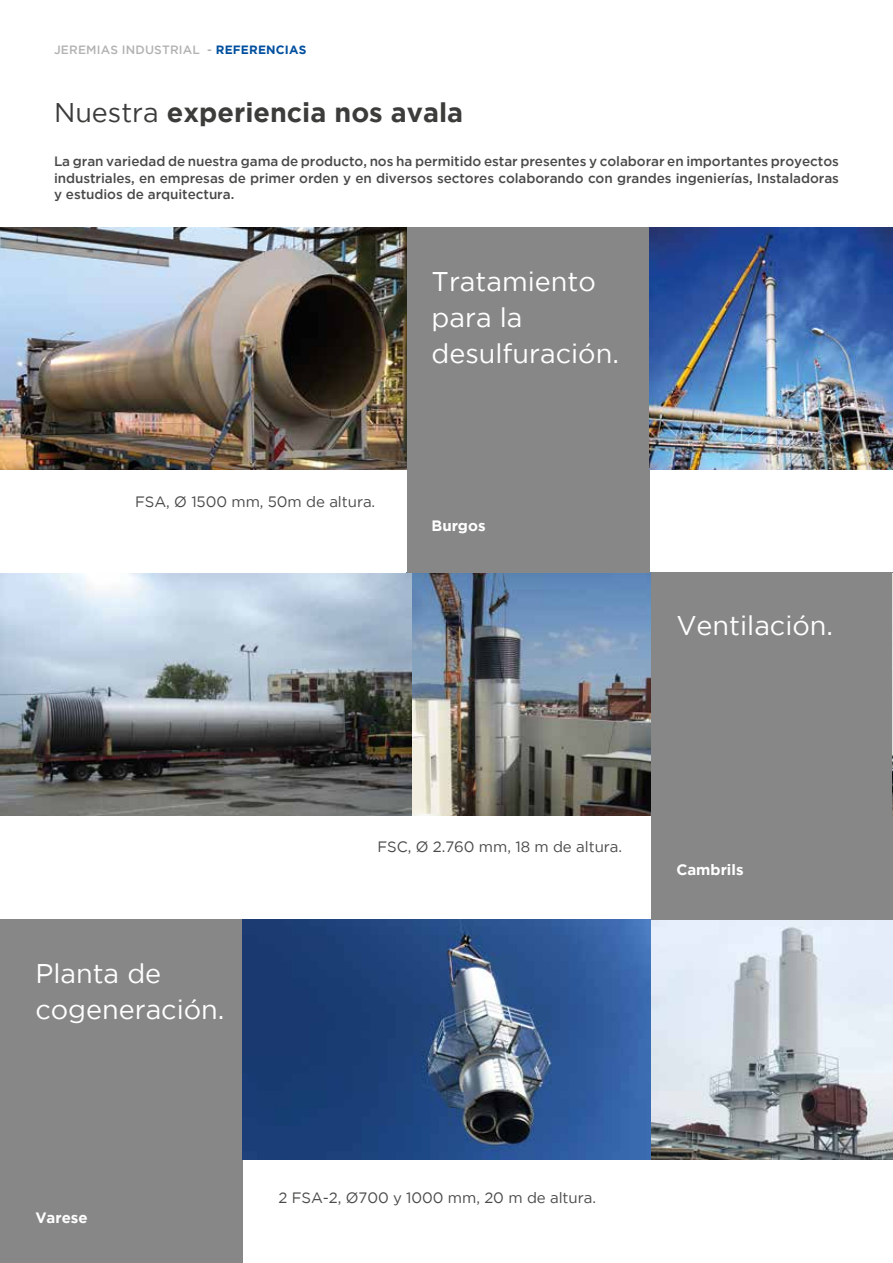
<style>
.page{position:relative;width:893px;height:1263px;background:#fff}
.page>*{position:absolute;margin:0;border:0;box-sizing:border-box;transform-origin:0 0}
.t1{font:27px/36px "Gotham";color:#fff}
.t2{font:700 27px "Gotham";color:#3c3c3b}
.t3{font:15px "Gotham";letter-spacing:-.005em;color:#4a4a49}
.t4{font:700 15px "Gotham";color:#fff}
.t5{font:500 13.5px/16.5px "Gotham";letter-spacing:-.005em;color:#4a4a49;text-align:justify}
.t6{font:500 12px "Gotham";letter-spacing:.015em;color:#b3b2b2}
.s1{font-weight:700;color:#004f9f}
.s2{font-weight:400}
</style>
<div class="page">
<img style="left:412px;top:572px;width:240px;height:243px">
<img style="left:0;top:573px;width:412px;height:242px">
<img style="left:0;top:227px;width:407px;height:242px">
<div style="left:407px;top:227px;width:242px;height:346px;background:#878787"></div>
<div style="left:0;top:919px;width:242px;height:344px;background:#878787"></div>
<img style="left:242px;top:919px;width:410px;height:241px">
<img style="left:652px;top:919px;width:241px;height:241px">
<img style="left:649px;top:227px;width:244px;height:242px">
<div style="left:652px;top:572px;width:241px;height:347px;background:#878787"></div>
<img style="left:892px;top:573px;width:1px;height:242px">
<p class="t6" style="left:54px;top:42px;width:254px">JEREMIAS INDUSTRIAL - <span class="s1">REFERENCIAS</span></p>
<h1 class="t2" style="left:54px;top:95px;width:411px"><span class="s2">Nuestra</span> experiencia nos avala</h1>
<p class="t5" style="left:54px;top:153px;width:786px">La gran variedad de nuestra gama de producto, nos ha permitido estar presentes y colaborar en importantes proyectos industriales, en empresas de primer orden y en diversos sectores colaborando con grandes ingenierías, Instaladoras y estudios de arquitectura.</p>
<p class="t3" style="left:135px;top:492px;width:242px">FSA, Ø 1500 mm, 50m de altura.</p>
<h1 class="t1" style="left:431px;top:263px;width:189px">Tratamiento para la desulfuración.</h1>
<p class="t4" style="left:431px;top:515px;width:56px">Burgos</p>
<h1 class="t1" style="left:676px;top:607px;width:158px">Ventilación.</h1>
<h1 class="t1" style="left:35px;top:955px;width:191px">Planta de cogeneración.</h1>
<p class="t3" style="left:377px;top:837px;width:246px">FSC, Ø 2.760 mm, 18 m de altura.</p>
<p class="t4" style="left:676px;top:860px;width:69px">Cambrils</p>
<p class="t4" style="left:35px;top:1207px;width:54px">Varese</p>
<p class="t3" style="left:278px;top:1188px;width:319px">2 FSA-2, Ø700 y 1000 mm, 20 m de altura.</p>
</div>
